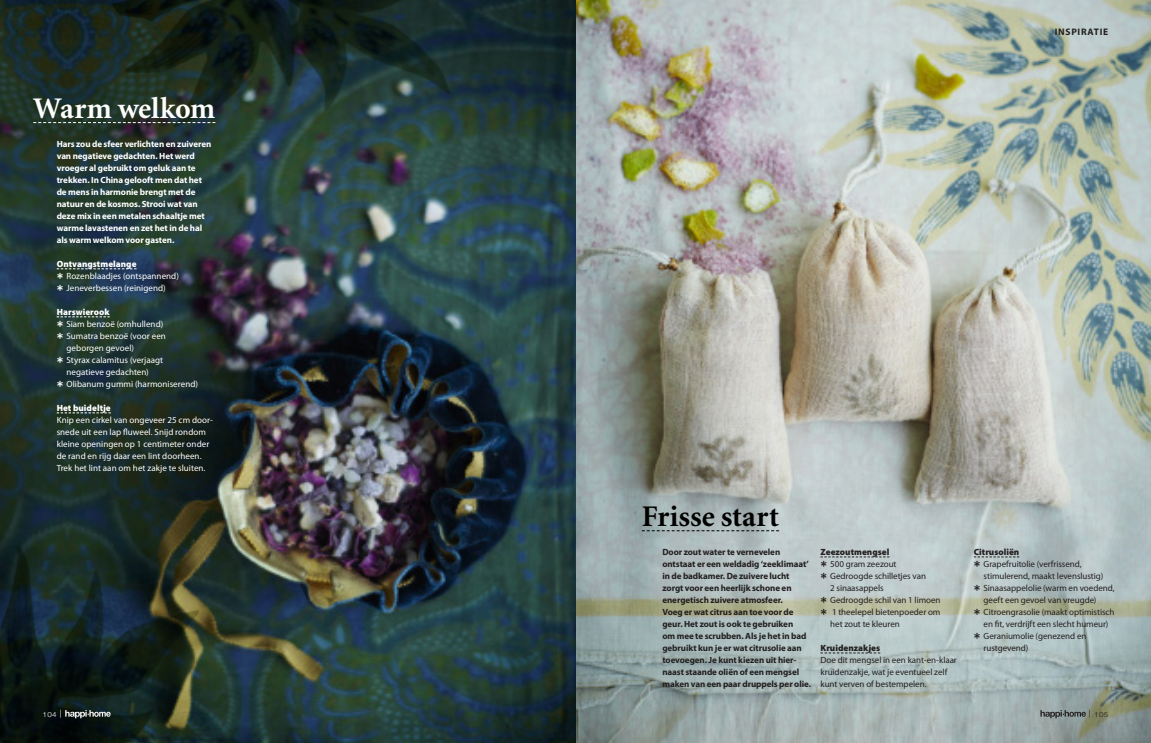
<style>
.page{position:relative;width:1151px;height:743px;background:#fff}
.page>*{position:absolute;margin:0;border:0;box-sizing:border-box;transform-origin:0 0}
.t1{font:700 30px "Minion 100 p";color:#010100}
.t2{font:700 30px "Minion 100 p";letter-spacing:-.01em;color:#fff}
.t3{font:700 9.5px "Myriad Pro";letter-spacing:.075em;color:#231f20}
._04_Tekst_Basis_Myri{font:9px/12px "Myriad Pro";letter-spacing:-.005em;color:#231f20}
._04_Tekst_Basis_Myri-2{font:9px/12px "Myriad Pro";letter-spacing:.005em;color:#fff}
._04_Tekst_Basis_Myri-3{font:700 9px/12px "Myriad Pro";letter-spacing:-.01em;color:#231f20}
._04_Tekst_Basis_Myri-4{font:700 9px/12px "Myriad Pro";letter-spacing:-.01em;color:#fff}
._04_Tekst_Basis_Myri-5{font:900 9px "Myriad Pro";color:#fff}
._04_Tekst_Basis_Myri-6{font:900 9px "Myriad Pro";letter-spacing:.005em;color:#231f20}
.t4{font:300 7px "Helvetica Neue LT Std";color:#231f20;scale:1.15 1}
.t5{font:300 7px "Helvetica Neue LT Std";color:#fff;scale:1.15 1}
.s1{font-family:"VAG Rounded Std";font-weight:300;font-size:17px}
.s2{font-size:8px}
</style>
<div class="page">
<img style="left:0;top:0;width:1151px;height:743px">
<img style="left:78px;top:0;width:397px;height:148px">
<img style="left:0;top:535px;width:212px;height:208px">
<svg style="left:1040px;top:710px;width:46px;height:8px"></svg>
<svg style="left:65px;top:710px;width:46px;height:8px"></svg>
<svg style="left:57px;top:268px;width:80px;height:1px"></svg>
<svg style="left:57px;top:316px;width:53px;height:1px"></svg>
<svg style="left:57px;top:412px;width:54px;height:1px"></svg>
<svg style="left:820px;top:556px;width:69px;height:1px"></svg>
<svg style="left:820px;top:652px;width:60px;height:1px"></svg>
<svg style="left:974px;top:556px;width:45px;height:1px"></svg>
<svg style="left:33px;top:122px;width:182px;height:1px"></svg>
<svg style="left:642px;top:530px;width:137px;height:1px"></svg>
<p class="t2" style="left:33px;top:93px;width:184px">Warm welkom</p>
<p class="_04_Tekst_Basis_Myri-4" style="left:57px;top:138px;width:156px">Hars zou de sfeer verlichten en zuiveren van negatieve gedachten. Het werd vroeger al gebruikt om geluk aan te trekken. In China gelooft men dat het de mens in harmonie brengt met de natuur en de kosmos. Strooi wat van deze mix in een metalen schaaltje met warme lavastenen en zet het in de hal als warm welkom voor gasten.</p>
<p class="_04_Tekst_Basis_Myri-5" style="left:57px;top:259px;width:81px">Ontvangstmelange</p>
<p class="_04_Tekst_Basis_Myri-2" style="left:57px;top:270px;width:124px"><span class="s1">*</span> Rozenblaadjes (ontspannend)</p>
<p class="_04_Tekst_Basis_Myri-2" style="left:57px;top:282px;width:111px"><span class="s1">*</span> Jeneverbessen (reinigend)</p>
<p class="_04_Tekst_Basis_Myri-5" style="left:57px;top:307px;width:55px">Harswierook</p>
<p class="_04_Tekst_Basis_Myri-2" style="left:57px;top:318px;width:108px"><span class="s1">*</span> Siam benzoë (omhullend)</p>
<p class="_04_Tekst_Basis_Myri-2" style="left:66px;top:330px;width:101px;text-indent:-10px"><span class="s1">*</span> Sumatra benzoë (voor een geborgen gevoel)</p>
<p class="_04_Tekst_Basis_Myri-2" style="left:57px;top:354px;width:108px;text-align:center"><span class="s1">*</span> Styrax calamitus (verjaagt negatieve gedachten)</p>
<p class="_04_Tekst_Basis_Myri-2" style="left:57px;top:378px;width:143px"><span class="s1">*</span> Olibanum gummi (harmoniserend)</p>
<p class="_04_Tekst_Basis_Myri-5" style="left:57px;top:403px;width:56px">Het buideltje</p>
<p class="_04_Tekst_Basis_Myri-2" style="left:57px;top:414px;width:158px">Knip een cirkel van ongeveer 25 cm door&shy;snede uit een lap fluweel. Snijd rondom kleine openingen op 1 centimeter onder de rand en rijg daar een lint doorheen.<br>Trek het lint aan om het zakje te sluiten.</p>
<p class="t5" style="left:43px;top:710px;width:18px">104 <span class="s2">|</span></p>
<p class="t3" style="left:1055px;top:27px;width:55px">INSPIRATIE</p>
<p class="t1" style="left:642px;top:501px;width:139px">Frisse start</p>
<p class="_04_Tekst_Basis_Myri-3" style="left:662px;top:546px;width:150px">Door zout water te vernevelen ontstaat er een weldadig ‘zeeklimaat’ in de badkamer. De zuivere lucht zorgt voor een heerlijk schone en energetisch zuivere atmosfeer.<br>Voeg er wat citrus aan toe voor de geur. Het zout is ook te gebruiken<br>om mee te scrubben. Als je het in bad gebruikt kun je er wat citrusolie aan toevoegen. Je kunt kiezen uit hier&shy;naast staande oliën of een mengsel maken van een paar druppels per olie.</p>
<p class="_04_Tekst_Basis_Myri-6" style="left:820px;top:547px;width:70px">Zeezoutmengsel</p>
<p class="_04_Tekst_Basis_Myri" style="left:820px;top:558px;width:78px"><span class="s1">*</span> 500 gram zeezout</p>
<p class="_04_Tekst_Basis_Myri" style="left:830px;top:570px;width:97px;text-indent:-10px"><span class="s1">*</span> Gedroogde schilletjes van<br>2 sinaasappels</p>
<p class="_04_Tekst_Basis_Myri" style="left:820px;top:594px;width:122px"><span class="s1">*</span> Gedroogde schil van 1 limoen</p>
<p class="_04_Tekst_Basis_Myri" style="left:830px;top:606px;width:112px;text-indent:-10px"><span class="s1">*</span> 1 theelepel bietenpoeder om het zout te kleuren</p>
<p class="_04_Tekst_Basis_Myri-6" style="left:820px;top:643px;width:61px">Kruidenzakjes</p>
<p class="_04_Tekst_Basis_Myri" style="left:820px;top:654px;width:138px">Doe dit mengsel in een kant-en-klaar kruidenzakje, wat je eventueel zelf kunt verven of bestempelen.</p>
<p class="_04_Tekst_Basis_Myri-6" style="left:974px;top:547px;width:47px">Citrusoliën</p>
<p class="_04_Tekst_Basis_Myri" style="left:983px;top:558px;width:121px;text-indent:-10px"><span class="s1">*</span> Grapefruitolie (verfrissend, stimulerend, maakt levenslustig)</p>
<p class="_04_Tekst_Basis_Myri" style="left:983px;top:582px;width:133px;text-indent:-10px"><span class="s1">*</span> Sinaasappelolie (warm en voedend, geeft een gevoel van vreugde)</p>
<p class="_04_Tekst_Basis_Myri" style="left:974px;top:606px;width:142px;text-align:center"><span class="s1">*</span> Citroengrasolie (maakt optimistisch en fit, verdrijft een slecht humeur)</p>
<p class="_04_Tekst_Basis_Myri" style="left:983px;top:630px;width:104px;text-indent:-10px"><span class="s1">*</span> Geraniumolie (genezend en rustgevend)</p>
<p class="t4" style="left:1089px;top:710px;width:18px"><span class="s2">|</span> 105</p>
</div>
